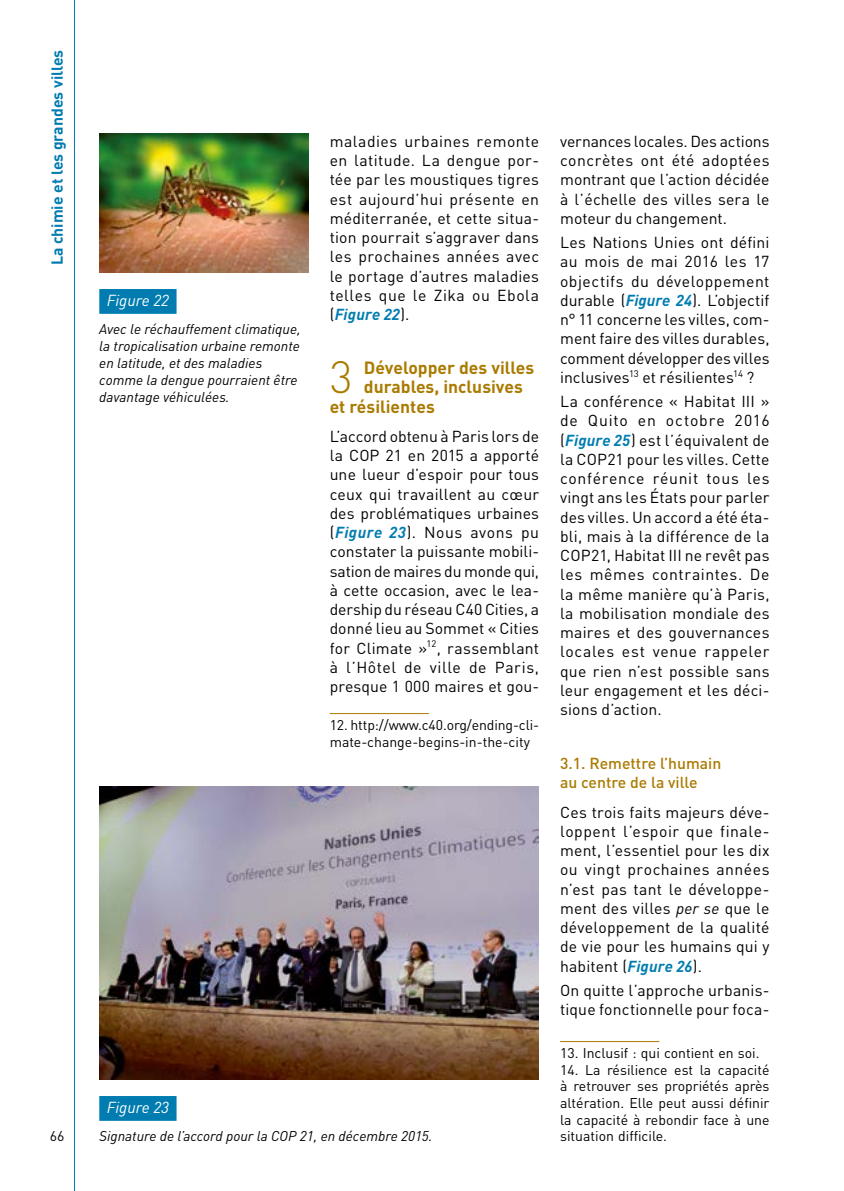
<style>
.page{position:relative;width:844px;height:1191px;background:#fff}
.page>*{position:absolute;margin:0;border:0;box-sizing:border-box;transform-origin:0 0}
.t1{font:300 44.45px "DIN";color:#aa7b00}
.t2{font:700 17.5px "DIN";color:#aa7b00}
.t3{font:15.75px/19.2px "DIN";letter-spacing:.01em;color:#000;text-align:justify}
.t4{font:500 15.75px/19.2px "DIN";color:#aa7b00}
.t5{font:700 15.75px "DIN";color:#007cb0}
.t6{font:italic 15.75px "DIN";color:#fff}
.t7{font:14px/16.6px "DIN";color:#000;text-align:justify}
.t8{font:italic 14px/16.8px "DIN";color:#000}
.s1{font-weight:700;font-style:italic;color:#007cb0}
.s2{font-style:italic}
</style>
<div class="page">
<svg style="left:74px;top:0;width:1px;height:1191px"></svg>
<hr style="left:560px;top:1041px;width:99px;height:1px;background:#aa7b00">
<hr style="left:329px;top:713px;width:100px;height:1px;background:#aa7b00">
<div style="left:99px;top:289px;width:77px;height:25px;background:#007cb0"></div>
<img style="left:99px;top:134px;width:209px;height:139px">
<div style="left:99px;top:1096px;width:77px;height:24px;background:#007cb0"></div>
<img style="left:99px;top:787px;width:439px;height:292px">
<p class="t5" style="left:47px;top:265px;width:217px;rotate:-90deg">La chimie et les grandes villes</p>
<p class="t7" style="left:50px;top:1127px;width:16px">66</p>
<p class="t6" style="left:107px;top:291px;width:64px">Figure 22</p>
<p class="t8" style="left:99px;top:321px;width:203px">Avec le réchauffement climatique, la tropicalisation urbaine remonte en latitude, et des maladies comme la dengue pourraient être davantage véhiculées.</p>
<p class="t3" style="left:329px;top:131px;width:211px">maladies urbaines remonte en latitude. La dengue por&shy;tée par les moustiques tigres est aujourd’hui présente en méditerranée, et cette situa&shy;tion pourrait s’aggraver dans les prochaines années avec le portage d’autres maladies telles que le Zika ou Ebola (<span class="s1">Figure 22</span>).</p>
<h1 class="t1" style="left:329px;top:350px;width:24px">3</h1>
<p class="t2" style="left:364px;top:356px;width:172px">Développer des villes</p>
<p class="t2" style="left:364px;top:375px;width:160px">durables, inclusives</p>
<p class="t2" style="left:329px;top:395px;width:106px">et résilientes</p>
<p class="t3" style="left:329px;top:426px;width:211px">L’accord obtenu à Paris lors de la COP 21 en 2015 a apporté une lueur d’espoir pour tous ceux qui travaillent au cœur des problématiques urbaines (<span class="s1">Figure 23</span>). Nous avons pu constater la puissante mobili&shy;sation de maires du monde qui, à cette occasion, avec le lea&shy;dership du réseau C40 Cities, a donné lieu au Sommet « Cities for Climate »<sup>12</sup>, rassemblant à l’Hôtel de ville de Paris, presque 1 000 maires et gou-</p>
<p class="t7" style="left:329px;top:716px;width:211px">12. http://www.c40.org/ending-cli&shy;mate-change-begins-in-the-city</p>
<p class="t6" style="left:107px;top:1097px;width:64px">Figure 23</p>
<p class="t8" style="left:99px;top:1127px;width:334px">Signature de l’accord pour la COP 21, en décembre 2015.</p>
<p class="t3" style="left:560px;top:131px;width:211px">vernances locales. Des actions concrètes ont été adoptées montrant que l’action décidée à l’échelle des villes sera le moteur du changement.</p>
<p class="t3" style="left:560px;top:232px;width:211px">Les Nations Unies ont défini au mois de mai 2016 les 17 objectifs du développement durable (<span class="s1">Figure 24</span>). L’objectif n° 11 concerne les villes, com&shy;ment faire des villes durables, comment développer des villes inclusives<sup>13</sup> et résilientes<sup>14</sup> ?</p>
<p class="t3" style="left:560px;top:391px;width:211px">La conférence « Habitat III » de Quito en octobre 2016 (<span class="s1">Figure 25</span>) est l’équivalent de la COP21 pour les villes. Cette conférence réunit tous les vingt ans les États pour parler des villes. Un accord a été éta&shy;bli, mais à la différence de la COP21, Habitat III ne revêt pas les mêmes contraintes. De la même manière qu’à Paris, la mobilisation mondiale des maires et des gouvernances locales est venue rappeler que rien n’est possible sans leur engagement et les déci&shy;sions d’action.</p>
<p class="t4" style="left:560px;top:753px;width:163px">3.1. Remettre l’humain au centre de la ville</p>
<p class="t3" style="left:560px;top:802px;width:211px">Ces trois faits majeurs déve&shy;loppent l’espoir que finale&shy;ment, l’essentiel pour les dix ou vingt prochaines années n’est pas tant le développe&shy;ment des villes <span class="s2">per se</span> que le développement de la qualité de vie pour les humains qui y habitent (<span class="s1">Figure 26</span>).</p>
<p class="t3" style="left:560px;top:980px;width:211px">On quitte l’approche urbanis&shy;tique fonctionnelle pour foca-</p>
<p class="t7" style="left:560px;top:1044px;width:201px">13. Inclusif : qui contient en soi.</p>
<p class="t7" style="left:560px;top:1061px;width:211px">14. La résilience est la capacité à retrouver ses propriétés après altération. Elle peut aussi définir la capacité à rebondir face à une situation difficile.</p>
</div>
